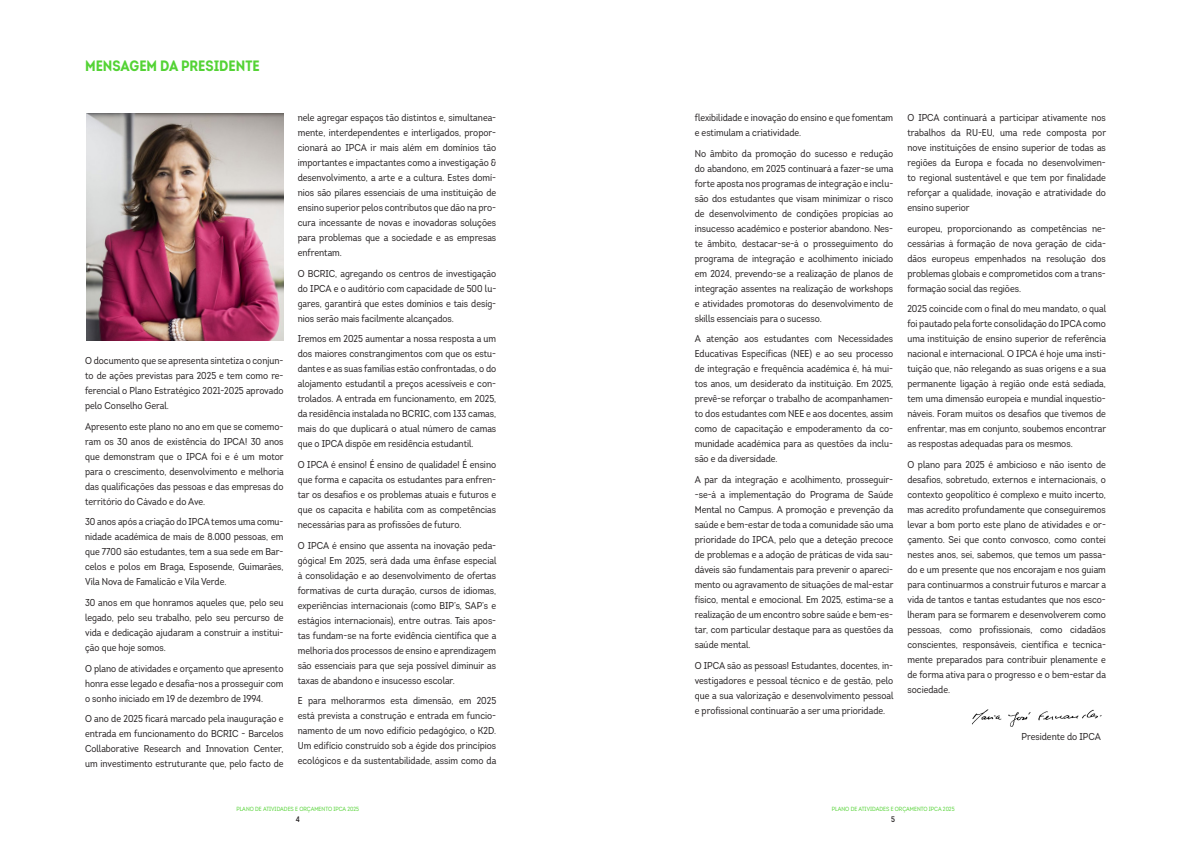
<style>
.page{position:relative;width:1191px;height:842px;background:#fff}
.page>*{position:absolute;margin:0;border:0;box-sizing:border-box;transform-origin:0 0}
.t1{font:700 condensed 15px "Intro Condensed";color:#54d335}
.t2{font:condensed 10px/15px "Intro Condensed";color:#231f20;text-align:justify}
.t3{font:600 condensed 8px "Intro Condensed";color:#231f20}
.t4{font:condensed 6px "Intro Condensed";color:#54d335}
</style>
<div class="page">
<img style="left:972px;top:709px;width:130px;height:18px">
<img style="left:86px;top:113px;width:197px;height:228px">
<h1 class="t1" style="left:85px;top:56px;width:176px">MENSAGEM DA PRESIDENTE</h1>
<p class="t2" style="left:85px;top:353px;width:200px">O documento que se apresenta sintetiza o conjun&shy;to de ações previstas para 2025 e tem como re&shy;ferencial o Plano Estratégico 2021-2025 aprovado pelo Conselho Geral.</p>
<p class="t2" style="left:85px;top:419px;width:200px">Apresento este plano no ano em que se comemo&shy;ram os 30 anos de existência do IPCA! 30 anos que demonstram que o IPCA foi e é um motor para o crescimento, desenvolvimento e melhoria das qualificações das pessoas e das empresas do território do Cávado e do Ave.</p>
<p class="t2" style="left:85px;top:514px;width:200px">30 anos após a criação do IPCA temos uma comu&shy;nidade académica de mais de 8.000 pessoas, em que 7700 são estudantes, tem a sua sede em Bar&shy;celos e polos em Braga, Esposende, Guimarães, Vila Nova de Famalicão e Vila Verde.</p>
<p class="t2" style="left:85px;top:595px;width:200px">30 anos em que honramos aqueles que, pelo seu legado, pelo seu trabalho, pelo seu percurso de vida e dedicação ajudaram a construir a institui&shy;ção que hoje somos.</p>
<p class="t2" style="left:85px;top:661px;width:200px">O plano de atividades e orçamento que apresento honra esse legado e desafia-nos a prosseguir com o sonho iniciado em 19 de dezembro de 1994.</p>
<p class="t2" style="left:85px;top:711px;width:200px">O ano de 2025 ficará marcado pela inauguração e entrada em funcionamento do BCRIC - Barcelos Collaborative Research and Innovation Center, um investimento estruturante que, pelo facto de</p>
<p class="t2" style="left:298px;top:110px;width:200px">nele agregar espaços tão distintos e, simultanea&shy;mente, interdependentes e interligados, propor&shy;cionará ao IPCA ir mais além em domínios tão importantes e impactantes como a investigação &amp; desenvolvimento, a arte e a cultura. Estes domí&shy;nios são pilares essenciais de uma instituição de ensino superior pelos contributos que dão na pro&shy;cura incessante de novas e inovadoras soluções para problemas que a sociedade e as empresas enfrentam.</p>
<p class="t2" style="left:298px;top:266px;width:200px">O BCRIC, agregando os centros de investigação do IPCA e o auditório com capacidade de 500 lu&shy;gares, garantirá que estes domínios e tais desíg&shy;nios serão mais facilmente alcançados.</p>
<p class="t2" style="left:298px;top:331px;width:200px">Iremos em 2025 aumentar a nossa resposta a um dos maiores constrangimentos com que os estu&shy;dantes e as suas famílias estão confrontadas, o do alojamento estudantil a preços acessíveis e con&shy;trolados. A entrada em funcionamento, em 2025, da residência instalada no BCRIC, com 133 camas, mais do que duplicará o atual número de camas que o IPCA dispõe em residência estudantil.</p>
<p class="t2" style="left:298px;top:457px;width:200px">O IPCA é ensino! É ensino de qualidade! É ensino que forma e capacita os estudantes para enfren&shy;tar os desafios e os problemas atuais e futuros e que os capacita e habilita com as competências necessárias para as profissões de futuro.</p>
<p class="t2" style="left:298px;top:538px;width:200px">O IPCA é ensino que assenta na inovação peda&shy;gógica! Em 2025, será dada uma ênfase especial à consolidação e ao desenvolvimento de ofertas formativas de curta duração, cursos de idiomas, experiências internacionais (como BIP’s, SAP’s e estágios internacionais), entre outras. Tais apos&shy;tas fundam-se na forte evidência científica que a melhoria dos processos de ensino e aprendizagem são essenciais para que seja possível diminuir as taxas de abandono e insucesso escolar.</p>
<p class="t2" style="left:298px;top:693px;width:200px">E para melhorarmos esta dimensão, em 2025 está prevista a construção e entrada em funcio&shy;namento de um novo edifício pedagógico, o K2D.<br>Um edifício construído sob a égide dos princípios ecológicos e da sustentabilidade, assim como da</p>
<p class="t2" style="left:694px;top:110px;width:200px">flexibilidade e inovação do ensino e que fomentam e estimulam a criatividade.</p>
<p class="t2" style="left:694px;top:146px;width:200px">No âmbito da promoção do sucesso e redução do abandono, em 2025 continuará a fazer-se uma forte aposta nos programas de integração e inclu&shy;são dos estudantes que visam minimizar o risco de desenvolvimento de condições propícias ao insucesso académico e posterior abandono. Nes&shy;te âmbito, destacar-se-á o prosseguimento do programa de integração e acolhimento iniciado em 2024, prevendo-se a realização de planos de integração assentes na realização de workshops e atividades promotoras do desenvolvimento de skills essenciais para o sucesso.</p>
<p class="t2" style="left:694px;top:331px;width:200px">A atenção aos estudantes com Necessidades Educativas Específicas (NEE) e ao seu processo de integração e frequência académica é, há mui&shy;tos anos, um desiderato da instituição. Em 2025, prevê-se reforçar o trabalho de acompanhamen&shy;to dos estudantes com NEE e aos docentes, assim como de capacitação e empoderamento da co&shy;munidade académica para as questões da inclu&shy;são e da diversidade.</p>
<p class="t2" style="left:694px;top:472px;width:200px">A par da integração e acolhimento, prosseguir--se-á a implementação do Programa de Saúde Mental no Campus. A promoção e prevenção da saúde e bem-estar de toda a comunidade são uma prioridade do IPCA, pelo que a deteção precoce de problemas e a adoção de práticas de vida sau&shy;dáveis são fundamentais para prevenir o apareci&shy;mento ou agravamento de situações de mal-estar físico, mental e emocional. Em 2025, estima-se a realização de um encontro sobre saúde e bem-es&shy;tar, com particular destaque para as questões da saúde mental.</p>
<p class="t2" style="left:694px;top:658px;width:200px">O IPCA são as pessoas! Estudantes, docentes, in&shy;vestigadores e pessoal técnico e de gestão, pelo que a sua valorização e desenvolvimento pessoal e profissional continuarão a ser uma prioridade.</p>
<p class="t2" style="left:907px;top:110px;width:200px">O IPCA continuará a participar ativamente nos trabalhos da RU-EU, uma rede composta por nove instituições de ensino superior de todas as regiões da Europa e focada no desenvolvimen&shy;to regional sustentável e que tem por finalidade reforçar a qualidade, inovação e atratividade do ensino superior</p>
<p class="t2" style="left:907px;top:221px;width:200px">europeu, proporcionando as competências ne&shy;cessárias à formação de nova geração de cida&shy;dãos europeus empenhados na resolução dos problemas globais e comprometidos com a trans&shy;formação social das regiões.</p>
<p class="t2" style="left:907px;top:301px;width:200px">2025 coincide com o final do meu mandato, o qual foi pautado pela forte consolidação do IPCA como uma instituição de ensino superior de referência nacional e internacional. O IPCA é hoje uma insti&shy;tuição que, não relegando as suas origens e a sua permanente ligação à região onde está sediada, tem uma dimensão europeia e mundial inquestio&shy;náveis. Foram muitos os desafios que tivemos de enfrentar, mas em conjunto, soubemos encontrar as respostas adequadas para os mesmos.</p>
<p class="t2" style="left:907px;top:457px;width:200px">O plano para 2025 é ambicioso e não isento de desafios, sobretudo, externos e internacionais, o contexto geopolítico é complexo e muito incerto, mas acredito profundamente que conseguiremos levar a bom porto este plano de atividades e or&shy;çamento. Sei que conto convosco, como contei nestes anos, sei, sabemos, que temos um passa&shy;do e um presente que nos encorajam e nos guiam para continuarmos a construir futuros e marcar a vida de tantos e tantas estudantes que nos esco&shy;lheram para se formarem e desenvolverem como pessoas, como profissionais, como cidadãos conscientes, responsáveis, científica e tecnica&shy;mente preparados para contribuir plenamente e de forma ativa para o progresso e o bem-estar da sociedade.</p>
<p class="t2" style="left:1021px;top:729px;width:81px">Presidente do IPCA</p>
<p class="t4" style="left:236px;top:805px;width:124px">PLANO DE ATIVIDADES E ORÇAMENTO IPCA 2025</p>
<p class="t4" style="left:832px;top:805px;width:124px">PLANO DE ATIVIDADES E ORÇAMENTO IPCA 2025</p>
<p class="t3" style="left:296px;top:814px;width:6px">4</p>
<p class="t3" style="left:891px;top:814px;width:5px">5</p>
</div>
